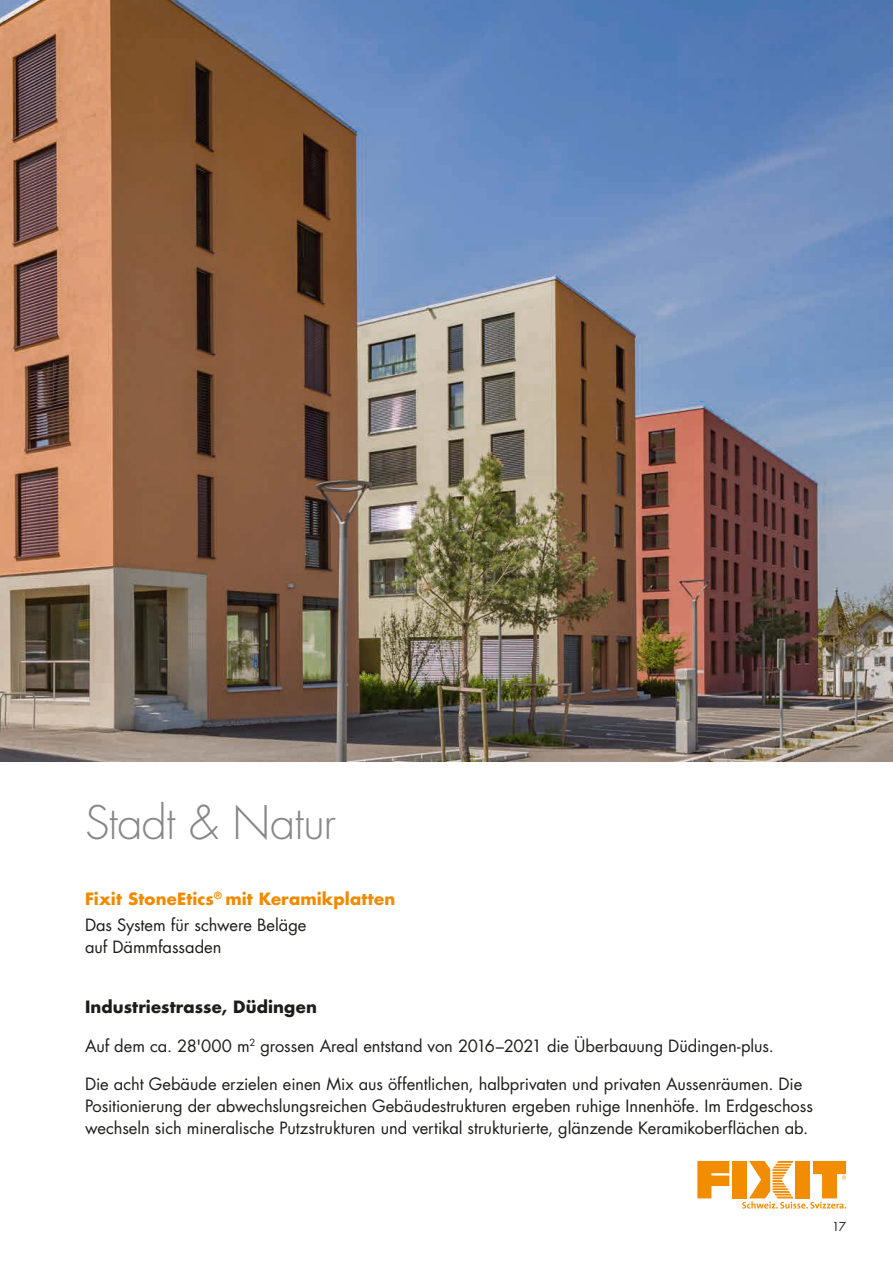
<style>
.page{position:relative;width:893px;height:1263px;background:#fff}
.page>*{position:absolute;margin:0;border:0;box-sizing:border-box;transform-origin:0 0}
.t1{font:300 45px "Futura Std";letter-spacing:-.02em;color:#878787}
.t2{font:16.5px/21.8px "Futura Std";letter-spacing:-.005em;color:#1d1d1b}
.t3{font:700 16.5px/26px "Futura Std";letter-spacing:.01em;color:#f18a00}
.t4{font:700 16.5px "Futura Std";letter-spacing:.005em;color:#1d1d1b}
.t5{font:12px "Futura Std";color:#1d1d1b}
.s1{font-weight:400;color:#1d1d1b}
</style>
<div class="page">
<svg style="left:697px;top:1161px;width:32px;height:37px"></svg>
<div style="left:732px;top:1161px;width:15px;height:37px;background:#f28c00"></div>
<svg style="left:742px;top:1161px;width:104px;height:47px"></svg>
<img style="left:0;top:0;width:893px;height:761px">
<h1 class="t1" style="left:85px;top:795px;width:253px">Stadt &amp; Natur</h1>
<p class="t3" style="left:85px;top:885px;width:312px">Fixit StoneEtics<sup>®</sup> mit Keramikplatten<br><span class="s1">Das System für schwere Beläge</span></p>
<p class="t2" style="left:85px;top:936px;width:138px">auf Dämmfassaden</p>
<p class="t4" style="left:85px;top:996px;width:233px">Industriestrasse, Düdingen</p>
<p class="t2" style="left:85px;top:1035px;width:690px">Auf dem ca. 28'000 m<sup>2</sup> grossen Areal entstand von 2016–2021 die Überbauung Düdingen-plus.</p>
<p class="t2" style="left:85px;top:1074px;width:729px">Die acht Gebäude erzielen einen Mix aus öffentlichen, halbprivaten und privaten Aussenräumen. Die<br>Positionierung der abwechslungsreichen Gebäudestrukturen ergeben ruhige Innenhöfe. Im Erdgeschoss wechseln sich mineralische Putzstrukturen und vertikal strukturierte, glänzende Keramikoberflächen ab.</p>
<p class="t5" style="left:832px;top:1219px;width:15px">17</p>
</div>
